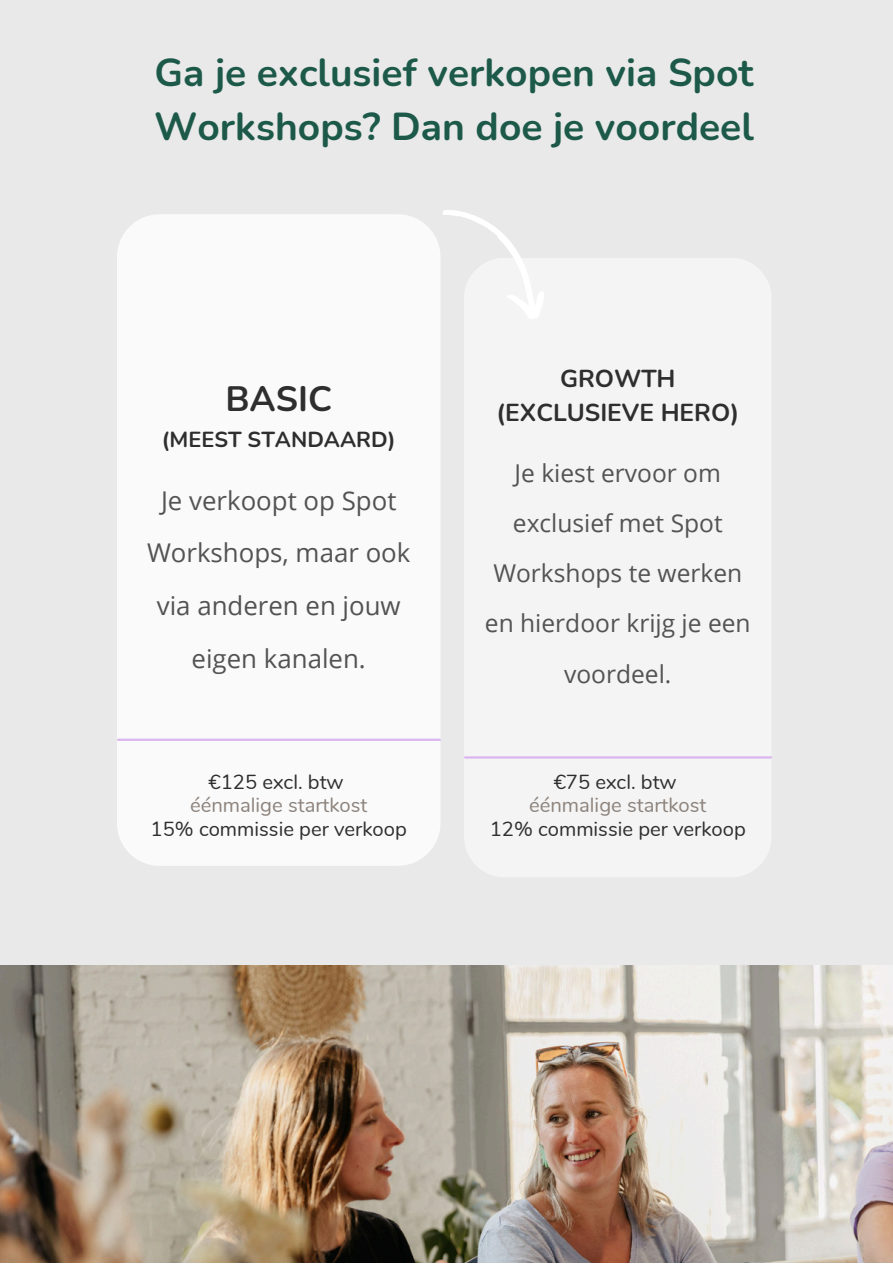
<style>
.page{position:relative;width:893px;height:1264px;background:#fff}
.page>*{position:absolute;margin:0;border:0;box-sizing:border-box;transform-origin:0 0}
.t1{font:700 39px/54px "Nunito";color:#1c5949}
.t2{font:700 35.25px "Nunito";color:#2e2e2e}
.t3{font:25.8px/52.7px "Open Sans";color:#535353;text-align:center}
.t4{font:24.6px/50.1px "Open Sans";color:#535353;text-align:center}
.t5{font:700 24.45px/33.8px "Nunito";color:#2e2e2e;text-align:center}
.t6{font:700 21.75px "Nunito";color:#2e2e2e}
.t7{font:20.25px "Nunito";color:#2e2e2e}
.t8{font:20.25px "Nunito";color:#8d837c}
</style>
<div class="page">
<div style="left:0;top:0;width:892px;height:1262px;background:#e9e9e9"></div>
<img style="left:0;top:965px;width:892px;height:297px">
<div style="left:464px;top:258px;width:307px;height:619px;background:#f4f4f4;border-radius:40px"></div>
<hr style="left:465px;top:756px;width:306px;height:2px;background:#dab6f0">
<div style="left:117px;top:214px;width:323px;height:651px;background:#fff;border-radius:43px"></div>
<hr style="left:118px;top:738px;width:322px;height:3px;background:#dab6f0">
<svg style="left:443px;top:210px;width:101px;height:109px"></svg>
<h1 class="t1" style="left:154px;top:43px;width:601px">Ga je exclusief verkopen via Spot<br>Workshops? Dan doe je voordeel</h1>
<h2 class="t2" style="left:225px;top:374px;width:108px">BASIC</h2>
<p class="t6" style="left:162px;top:424px;width:235px">(MEEST STANDAARD)</p>
<p class="t3" style="left:147px;top:473px;width:265px">Je verkoopt op Spot<br>Workshops, maar ook via anderen en jouw eigen kanalen.</p>
<p class="t7" style="left:208px;top:766px;width:136px">€125 excl. btw</p>
<p class="t8" style="left:190px;top:790px;width:179px">éénmalige startkost</p>
<p class="t7" style="left:151px;top:814px;width:257px">15% commissie per verkoop</p>
<p class="t5" style="left:496px;top:361px;width:244px">GROWTH (EXCLUSIEVE HERO)</p>
<p class="t4" style="left:485px;top:447px;width:267px">Je kiest ervoor om exclusief met Spot<br>Workshops te werken en hierdoor krijg je een voordeel.</p>
<p class="t7" style="left:553px;top:766px;width:124px">€75 excl. btw</p>
<p class="t8" style="left:529px;top:790px;width:179px">éénmalige startkost</p>
<p class="t7" style="left:489px;top:814px;width:257px">12% commissie per verkoop</p>
</div>
